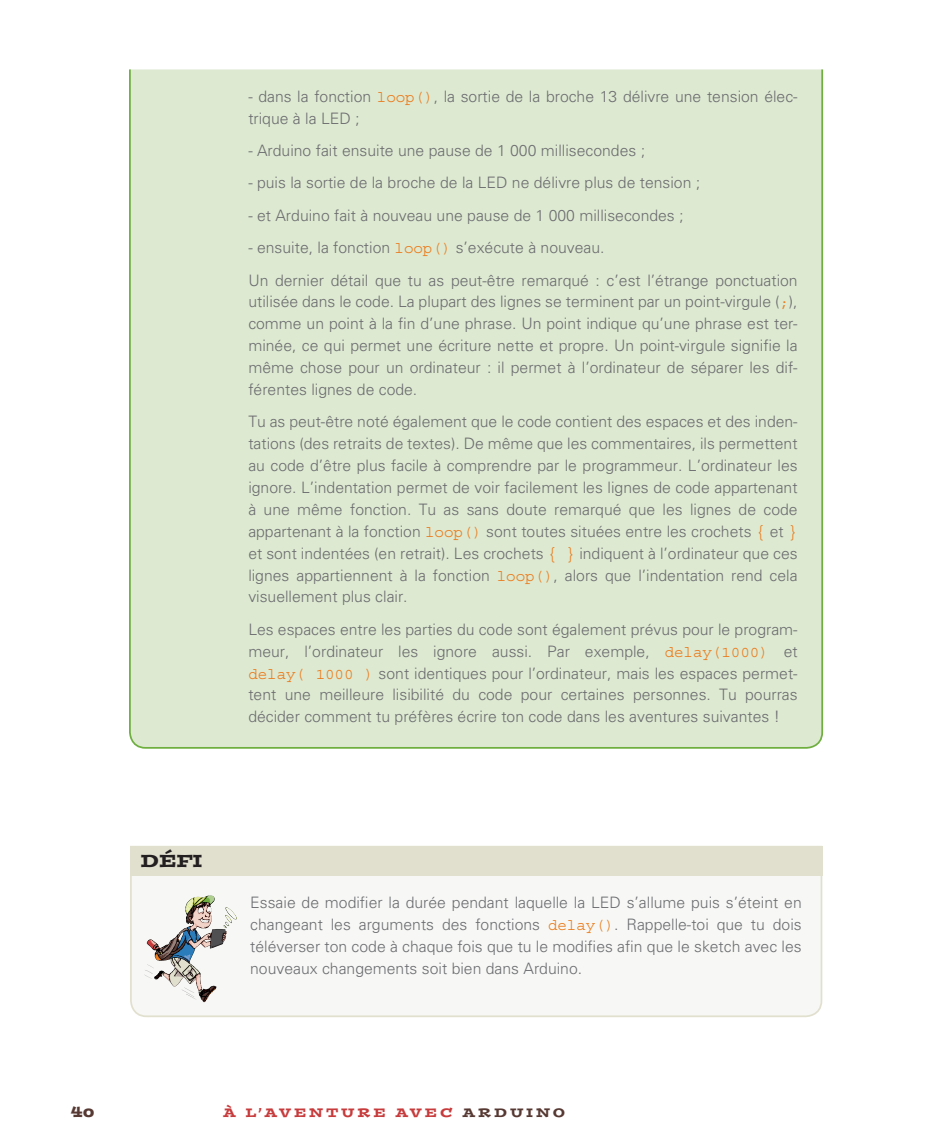
<style>
.page{position:relative;width:943px;height:1141px;background:#fff}
.page>*{position:absolute;margin:0;border:0;box-sizing:border-box;transform-origin:0 0}
.SBT2{font:17.5px "Postino Std";color:#231f20}
.Texte_Encadré_vert{font:300 15.75px/21.9px "Univers LT Std";color:#6c6d70;text-align:justify}
.Texte_DEFI{font:300 15.75px/21.9px "Univers LT Std";color:#6c6d70;text-align:justify}
.t1{font:15.75px "Postino Std";color:#573933}
.t2{font:12.25px "Postino Std";letter-spacing:.25em;color:#c73b3c}
.s1{font-family:"Courier Std";font-weight:400;color:#ea7c1d}
.s2{color:#573933}
</style>
<div class="page">
<div style="left:129px;top:69px;width:695px;height:680px;background:#dde9d1"></div>
<div style="left:130px;top:846px;width:693px;height:171px;background:#f7f8f5"></div>
<svg style="left:182px;top:987px;width:15px;height:13px"></svg>
<svg style="left:144px;top:964px;width:10px;height:15px"></svg>
<img style="left:181px;top:895px;width:29px;height:36px">
<div style="left:130px;top:846px;width:692px;height:29px;background:#e1e0cf"></div>
<p class="Texte_Encadré_vert" style="left:248px;top:85px;width:551px">- dans la fonction <span class="s1">loop()</span>, la sortie de la broche 13 délivre une tension élec&shy;trique à la LED ;</p>
<p class="Texte_Encadré_vert" style="left:248px;top:140px;width:398px">- Arduino fait ensuite une pause de 1 000 millisecondes ;</p>
<p class="Texte_Encadré_vert" style="left:248px;top:172px;width:453px">- puis la sortie de la broche de la LED ne délivre plus de tension ;</p>
<p class="Texte_Encadré_vert" style="left:248px;top:204px;width:437px">- et Arduino fait à nouveau une pause de 1 000 millisecondes ;</p>
<p class="Texte_Encadré_vert" style="left:248px;top:237px;width:358px">- ensuite, la fonction <span class="s1">loop()</span> s’exécute à nouveau.</p>
<p class="Texte_Encadré_vert" style="left:248px;top:269px;width:551px">Un dernier détail que tu as peut-être remarqué : c’est l’étrange ponctuation utilisée dans le code. La plupart des lignes se terminent par un point-virgule (<span class="s1">;</span>), comme un point à la fin d’une phrase. Un point indique qu’une phrase est ter&shy;minée, ce qui permet une écriture nette et propre. Un point-virgule signifie la même chose pour un ordinateur : il permet à l’ordinateur de séparer les dif&shy;férentes lignes de code.</p>
<p class="Texte_Encadré_vert" style="left:248px;top:411px;width:551px">Tu as peut-être noté également que le code contient des espaces et des inden&shy;tations (des retraits de textes). De même que les commentaires, ils permettent au code d’être plus facile à comprendre par le programmeur. L’ordinateur les ignore. L’indentation permet de voir facilement les lignes de code appartenant à une même fonction. Tu as sans doute remarqué que les lignes de code appartenant à la fonction <span class="s1">loop()</span> sont toutes situées entre les crochets <span class="s1">{</span> et <span class="s1">} </span>et sont indentées (en retrait). Les crochets <span class="s1">{ }</span> indiquent à l’ordinateur que ces lignes appartiennent à la fonction <span class="s1">loop()</span>, alors que l’indentation rend cela visuellement plus clair.</p>
<p class="Texte_Encadré_vert" style="left:248px;top:618px;width:551px">Les espaces entre les parties du code sont également prévus pour le program&shy;meur, l’ordinateur les ignore aussi. Par exemple, <span class="s1">delay(1000)</span> et <span class="s1">delay( 1000 )</span> sont identiques pour l’ordinateur, mais les espaces permet&shy;tent une meilleure lisibilité du code pour certaines personnes. Tu pourras décider comment tu préfères écrire ton code dans les aventures suivantes !</p>
<p class="SBT2" style="left:140px;top:849px;width:64px">DÉFI</p>
<p class="Texte_DEFI" style="left:250px;top:891px;width:553px">Essaie de modifier la durée pendant laquelle la LED s’allume puis s’éteint en changeant les arguments des fonctions <span class="s1">delay()</span>. Rappelle-toi que tu dois téléverser ton code à chaque fois que tu le modifies afin que le sketch avec les nouveaux changements soit bien dans Arduino.</p>
<p class="t1" style="left:71px;top:1101px;width:25px">40</p>
<p class="t2" style="left:223px;top:1104px;width:343px">À L’AVENTURE AVEC <span class="s2">ARDUINO</span></p>
</div>
